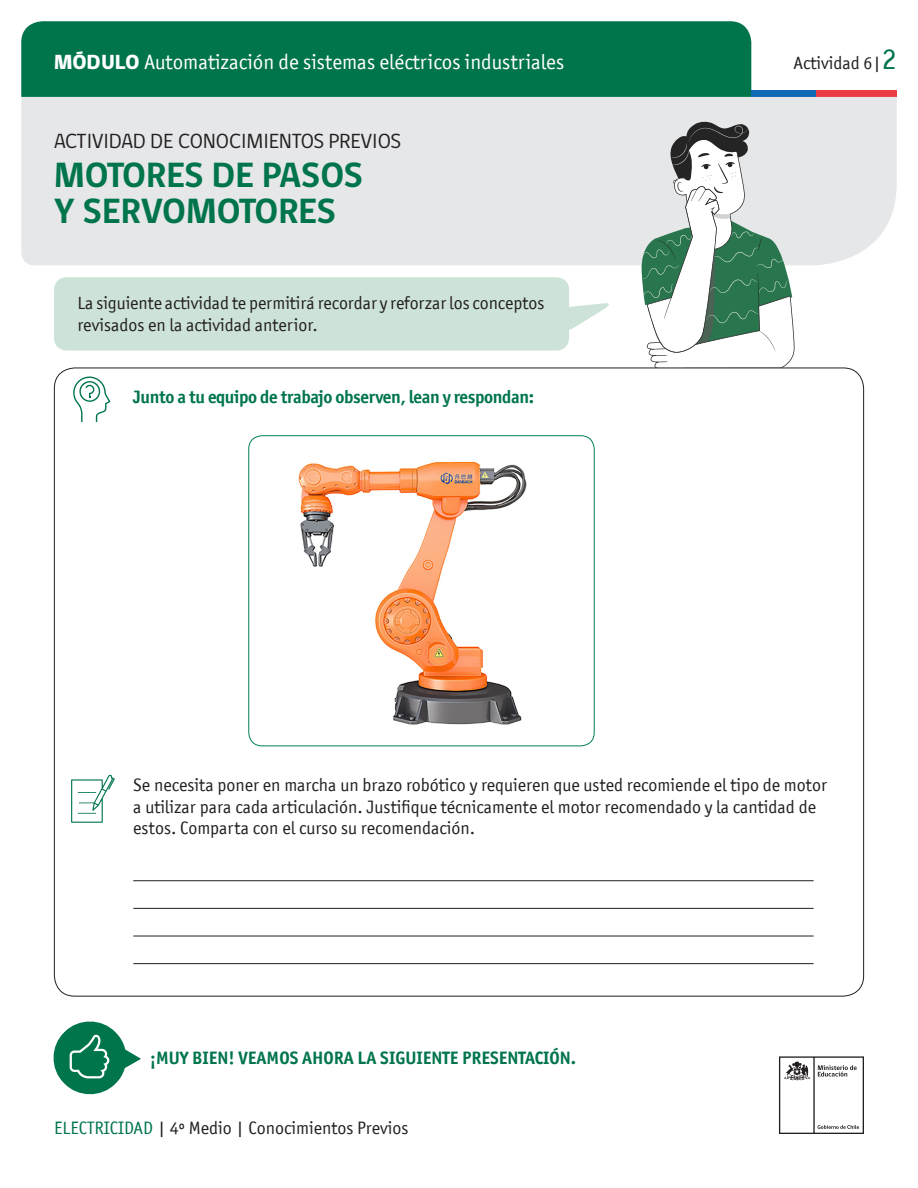
<style>
.page{position:relative;width:918px;height:1188px;background:#fff}
.page>*{position:absolute;margin:0;border:0;box-sizing:border-box;transform-origin:0 0}
.t1{font:700 36px/36px "gob CL";color:#00754b}
.t2{font:21px "Officina San ITC";color:#fff}
.t3{font:21px "gob CL";color:#231f20}
.t4{font:18px/21.6px "Officina San ITC";color:#231f20}
.t5{font:700 18px "Officina San ITC";letter-spacing:-.02em;color:#00754b}
.t6{font:700 18px "Officina San ITC";color:#00754b}
.s1{font-family:"gob CL";font-weight:800}
.s2{font-size:30px;color:#00754b}
.s3{color:#00754b}
</style>
<div class="page">
<svg style="left:779px;top:1056px;width:85px;height:78px"></svg>
<div style="left:21px;top:21px;width:730px;height:76px;background:#00754b"></div>
<div style="left:751px;top:90px;width:65px;height:7px;background:#0f69b4"></div>
<div style="left:816px;top:90px;width:81px;height:7px;background:#eb3c46"></div>
<div style="left:21px;top:97px;width:876px;height:168px;background:#e6e7e9"></div>
<svg style="left:641px;top:121px;width:154px;height:247px"></svg>
<svg style="left:569px;top:303px;width:40px;height:27px"></svg>
<div style="left:54px;top:277px;width:515px;height:74px;background:#cde3d8;border-radius:13px"></div>
<svg style="left:53px;top:1021px;width:88px;height:74px"></svg>
<svg style="left:73px;top:377px;width:38px;height:45px"></svg>
<hr style="left:133px;top:880px;width:681px;height:1px;background:#231f20">
<hr style="left:133px;top:908px;width:681px;height:1px;background:#231f20">
<hr style="left:133px;top:936px;width:681px;height:1px;background:#231f20">
<hr style="left:133px;top:963px;width:681px;height:1px;background:#231f20">
<div style="left:248px;top:435px;width:346px;height:311px;border:1px solid #007f57;border-radius:13px"></div>
<img style="left:298px;top:461px;width:229px;height:264px">
<svg style="left:71px;top:775px;width:44px;height:48px"></svg>
<p class="t2" style="left:54px;top:50px;width:512px"><span class="s1">MÓDULO</span> Automatización de sistemas eléctricos industriales</p>
<p class="t4" style="left:794px;top:52px;width:105px">Actividad 6|<span class="s2">2</span></p>
<p class="t3" style="left:54px;top:127px;width:349px">ACTIVIDAD DE CONOCIMIENTOS PREVIOS</p>
<p class="t1" style="left:54px;top:158px;width:311px">MOTORES DE PASOS<br>Y SERVOMOTORES</p>
<p class="t4" style="left:77px;top:292px;width:469px">La siguiente actividad te permitirá recordar y reforzar los conceptos revisados en la actividad anterior.</p>
<p class="t5" style="left:133px;top:386px;width:402px">Junto a tu equipo de trabajo observen, lean y respondan:</p>
<p class="t4" style="left:133px;top:774px;width:695px">Se necesita poner en marcha un brazo robótico y requieren que usted recomiende el tipo de motor a utilizar para cada articulación. Justifique técnicamente el motor recomendado y la cantidad de estos. Comparta con el curso su recomendación.</p>
<p class="t6" style="left:150px;top:1047px;width:428px">¡MUY BIEN! VEAMOS AHORA LA SIGUIENTE PRESENTACIÓN.</p>
<p class="t4" style="left:54px;top:1117px;width:356px"><span class="s3">ELECTRICIDAD</span> | 4º Medio | Conocimientos Previos</p>
</div>
